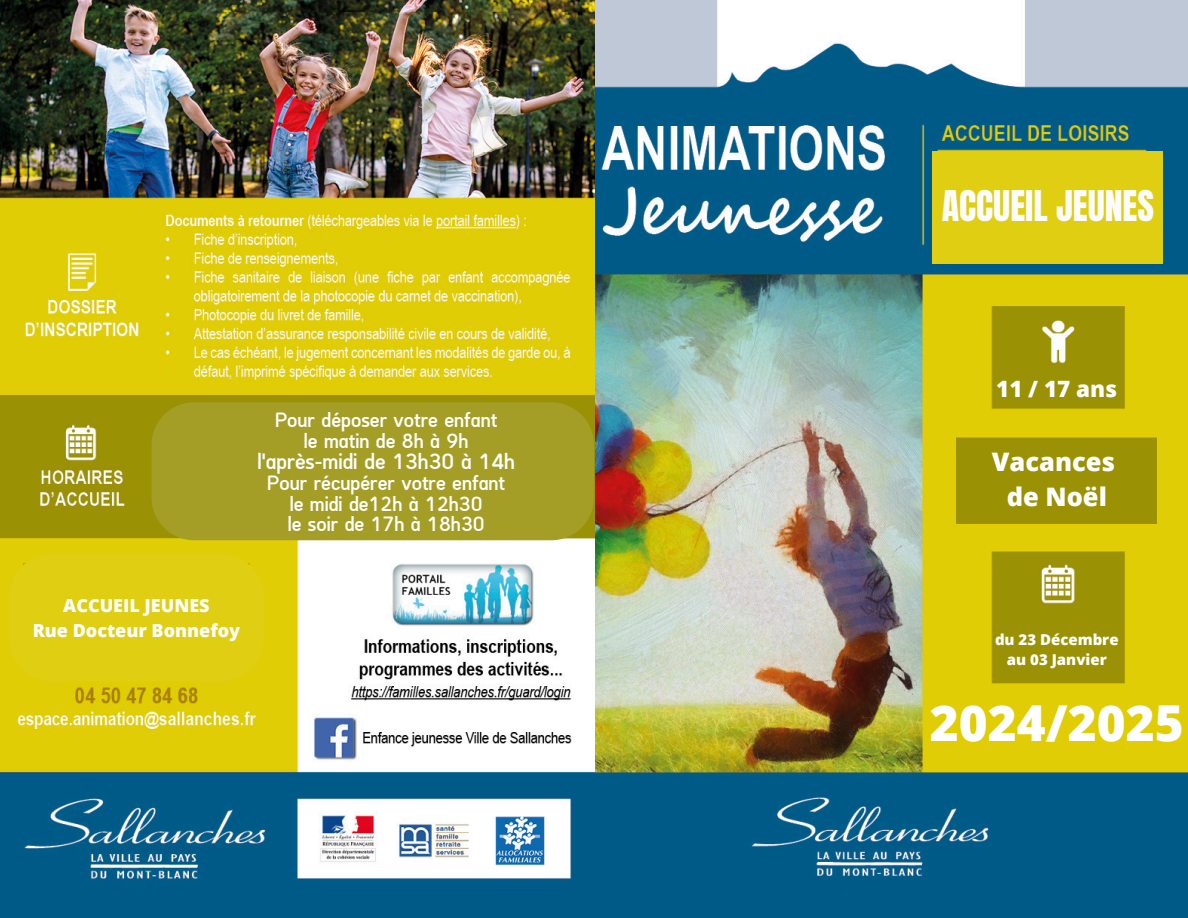
<style>
.page{position:relative;width:1188px;height:918px;background:#fff}
.page>*{position:absolute;margin:0;border:0;box-sizing:border-box;transform-origin:0 0}
.t1{font:800 49.5px "Open Sans";color:#fff}
.t2{font:36px "Anton";color:#fcfcfc}
.t3{font:800 25.5px/34.8px "Open Sans";color:#fff;text-align:center}
.t4{font:800 22.5px "Open Sans";color:#fff}
.t5{font:700 21.6px "Arch TH";color:#fff}
.t6{font:700 20.1px/20.2px "Arch TH";color:#fff;text-align:center}
.t7{font:800 18px/24.8px "Open Sans";color:#fff;text-align:center}
.t8{font:800 15px/20.2px "Open Sans";color:#fff;text-align:center}
</style>
<div class="page">
<img style="left:0;top:0;width:1188px;height:918px">
<div style="left:152px;top:402px;width:442px;height:138px;background:#a49e26"></div>
<div style="left:9px;top:554px;width:255px;height:127px;background:#dfce11"></div>
<div style="left:933px;top:152px;width:230px;height:112px;background:#dfce11"></div>
<h3 class="t6" style="left:275px;top:412px;width:224px">Pour déposer votre enfant le matin de 8h à 9h</h3>
<h3 class="t5" style="left:258px;top:448px;width:259px">l'après-midi de 13h30 à 14h</h3>
<h3 class="t6" style="left:267px;top:475px;width:239px">Pour récupérer votre enfant le midi de12h à 12h30<br>le soir de 17h à 18h30</h3>
<p class="t7" style="left:33px;top:593px;width:209px">ACCUEIL JEUNES<br>Rue Docteur Bonnefoy</p>
<h5 class="t2" style="left:942px;top:180px;width:214px">ACCUEIL JEUNES</h5>
<h6 class="t4" style="left:996px;top:373px;width:123px">11 / 17 ans</h6>
<p class="t3" style="left:992px;top:443px;width:125px">Vacances de Noël</p>
<h2 class="t8" style="left:995px;top:629px;width:125px">du 23 Décembre au 03 Janvier</h2>
<h4 class="t1" style="left:930px;top:688px;width:255px">2024/2025</h4>
</div>
